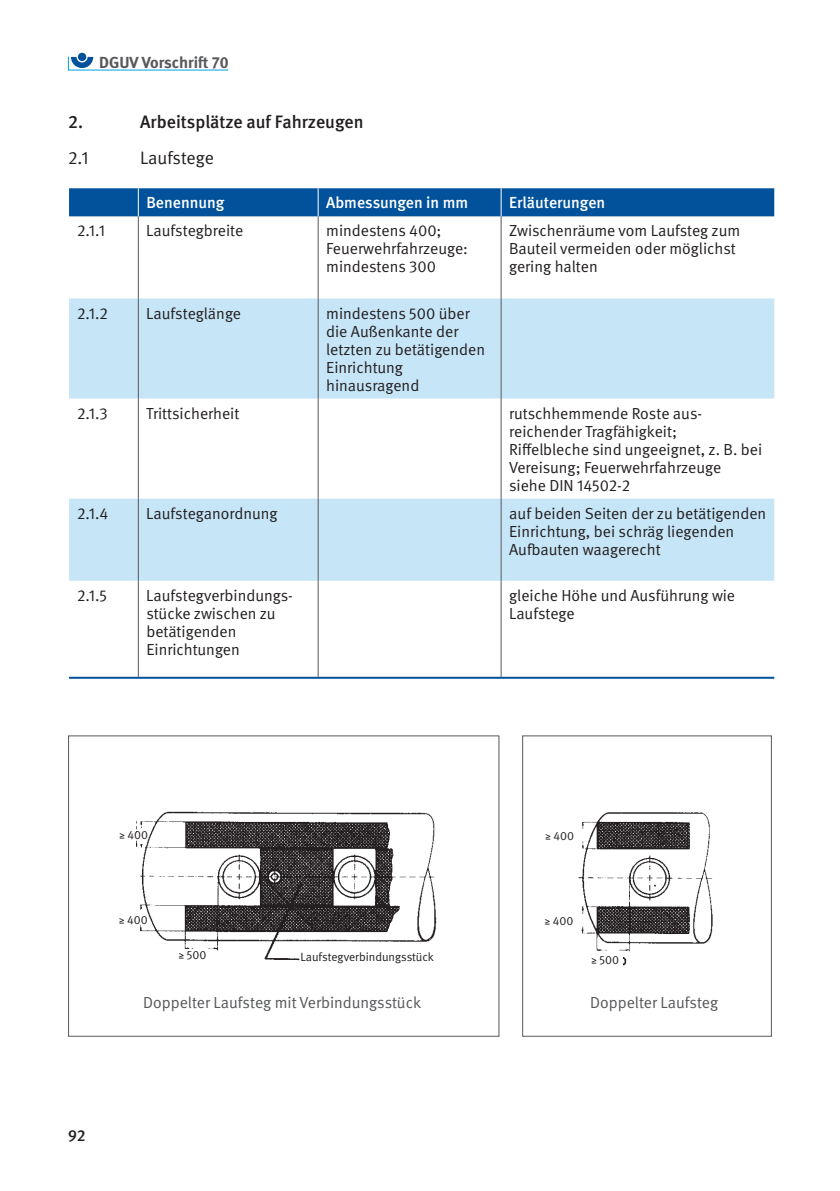
<style>
.page{position:relative;width:840px;height:1191px;background:#fff}
.page>*{position:absolute;margin:0;border:0;box-sizing:border-box;transform-origin:0 0}
.t1{font:500 18px "DGUV Meta";color:#231f20}
.t2{font:18px "DGUV Meta";letter-spacing:-.005em;color:#231f20}
.t3{font:16px/18px "DGUV Meta";color:#231f20}
.t4{font:16px "DGUV Meta";color:#57585a}
.t5{font:500 16px "DGUV Meta";color:#fff}
.t6{font:700 16px "DGUV Meta";color:#57585a}
.t7{font:500 16px "DGUV Meta";color:#231f20}
.t8{font:12px "DGUV Meta";color:#231f20}
</style>
<div class="page">
<div style="left:78px;top:53px;width:8px;height:8px;background:#01519b;border-radius:50%"></div>
<hr style="left:68px;top:70px;width:160px;height:1px;background:#00a1e3">
<svg style="left:68px;top:57px;width:25px;height:13px"></svg>
<img style="left:578px;top:812px;width:135px;height:154px">
<img style="left:136px;top:811px;width:301px;height:150px">
<svg style="left:69px;top:298px;width:704px;height:283px;fill:#c6e6f8"></svg>
<div style="left:69px;top:188px;width:704px;height:28px;background:#01519b"></div>
<hr style="left:138px;top:216px;width:1px;height:82px;background:#57585a">
<hr style="left:317px;top:216px;width:1px;height:82px;background:#57585a">
<hr style="left:500px;top:216px;width:1px;height:82px;background:#57585a">
<hr style="left:138px;top:298px;width:1px;height:100px;background:#57585a">
<hr style="left:317px;top:298px;width:1px;height:100px;background:#57585a">
<hr style="left:500px;top:298px;width:1px;height:100px;background:#57585a">
<hr style="left:138px;top:398px;width:1px;height:100px;background:#57585a">
<hr style="left:317px;top:398px;width:1px;height:100px;background:#57585a">
<hr style="left:500px;top:398px;width:1px;height:100px;background:#57585a">
<hr style="left:138px;top:498px;width:1px;height:83px;background:#57585a">
<hr style="left:317px;top:498px;width:1px;height:83px;background:#57585a">
<hr style="left:500px;top:498px;width:1px;height:83px;background:#57585a">
<hr style="left:138px;top:581px;width:1px;height:96px;background:#57585a">
<hr style="left:317px;top:581px;width:1px;height:96px;background:#57585a">
<hr style="left:500px;top:581px;width:1px;height:96px;background:#57585a">
<hr style="left:69px;top:677px;width:704px;height:2px;background:#01519b">
<div style="left:591px;top:955px;width:31px;height:15px;background:#fff"></div>
<div style="left:179px;top:949px;width:36px;height:15px;background:#fff"></div>
<div style="left:300px;top:944px;width:137px;height:23px;background:#fff"></div>
<p class="t6" style="left:99px;top:56px;width:131px">DGUV Vorschrift 70</p>
<p class="t1" style="left:68px;top:115px;width:16px">2.</p>
<p class="t1" style="left:140px;top:115px;width:225px">Arbeitsplätze auf Fahrzeugen</p>
<p class="t2" style="left:68px;top:151px;width:22px">2.1</p>
<p class="t2" style="left:140px;top:151px;width:75px">Laufstege</p>
<p class="t5" style="left:146px;top:196px;width:80px">Benennung</p>
<p class="t5" style="left:326px;top:196px;width:144px">Abmessungen in mm</p>
<p class="t5" style="left:509px;top:196px;width:98px">Erläuterungen</p>
<p class="t3" style="left:77px;top:223px;width:29px">2.1.1</p>
<p class="t3" style="left:146px;top:223px;width:98px">Laufstegbreite</p>
<p class="t3" style="left:326px;top:223px;width:143px">mindestens 400;<br>Feuerwehrfahrzeuge: mindestens 300</p>
<p class="t3" style="left:509px;top:223px;width:232px">Zwischenräume vom Laufsteg zum<br>Bauteil vermeiden oder möglichst gering halten</p>
<p class="t3" style="left:77px;top:305px;width:32px">2.1.2</p>
<p class="t3" style="left:146px;top:305px;width:96px">Laufsteglänge</p>
<p class="t3" style="left:326px;top:305px;width:160px">mindestens 500 über die Außenkante der letzten zu betätigenden<br>Einrichtung hinausragend</p>
<p class="t3" style="left:77px;top:405px;width:32px">2.1.3</p>
<p class="t3" style="left:146px;top:405px;width:95px">Trittsicherheit</p>
<p class="t3" style="left:508px;top:405px;width:255px">rutschhemmende Roste aus&shy;reichender Tragfähigkeit;<br>Riffelbleche sind ungeeignet, z. B. bei<br>Vereisung; Feuerwehrfahrzeuge<br>siehe DIN 14502-2</p>
<p class="t3" style="left:77px;top:505px;width:33px">2.1.4</p>
<p class="t3" style="left:146px;top:505px;width:133px">Laufsteganordnung</p>
<p class="t3" style="left:509px;top:505px;width:258px">auf beiden Seiten der zu betätigenden<br>Einrichtung, bei schräg liegenden<br>Aufbauten waagerecht</p>
<p class="t3" style="left:77px;top:587px;width:32px">2.1.5</p>
<p class="t3" style="left:146px;top:587px;width:148px">Laufstegverbindungs&shy;stücke zwischen zu betäti genden<br>Einrichtungen</p>
<p class="t3" style="left:509px;top:587px;width:227px">gleiche Höhe und Ausführung wie<br>Laufstege</p>
<p class="t8" style="left:119px;top:829px;width:30px">≥ 400</p>
<p class="t8" style="left:119px;top:915px;width:30px">≥ 400</p>
<p class="t8" style="left:179px;top:950px;width:29px">≥ 500</p>
<p class="t8" style="left:300px;top:951px;width:135px">Laufstegverbindungsstück</p>
<p class="t8" style="left:545px;top:830px;width:30px">≥ 400</p>
<p class="t8" style="left:544px;top:916px;width:30px">≥ 400</p>
<p class="t8" style="left:591px;top:955px;width:29px">≥ 500</p>
<p class="t7" style="left:68px;top:1128px;width:19px">92</p>
<p class="t4" style="left:143px;top:996px;width:279px">Doppelter Laufsteg mit Verbindungsstück</p>
<p class="t4" style="left:590px;top:996px;width:129px">Doppelter Laufsteg</p>
</div>
